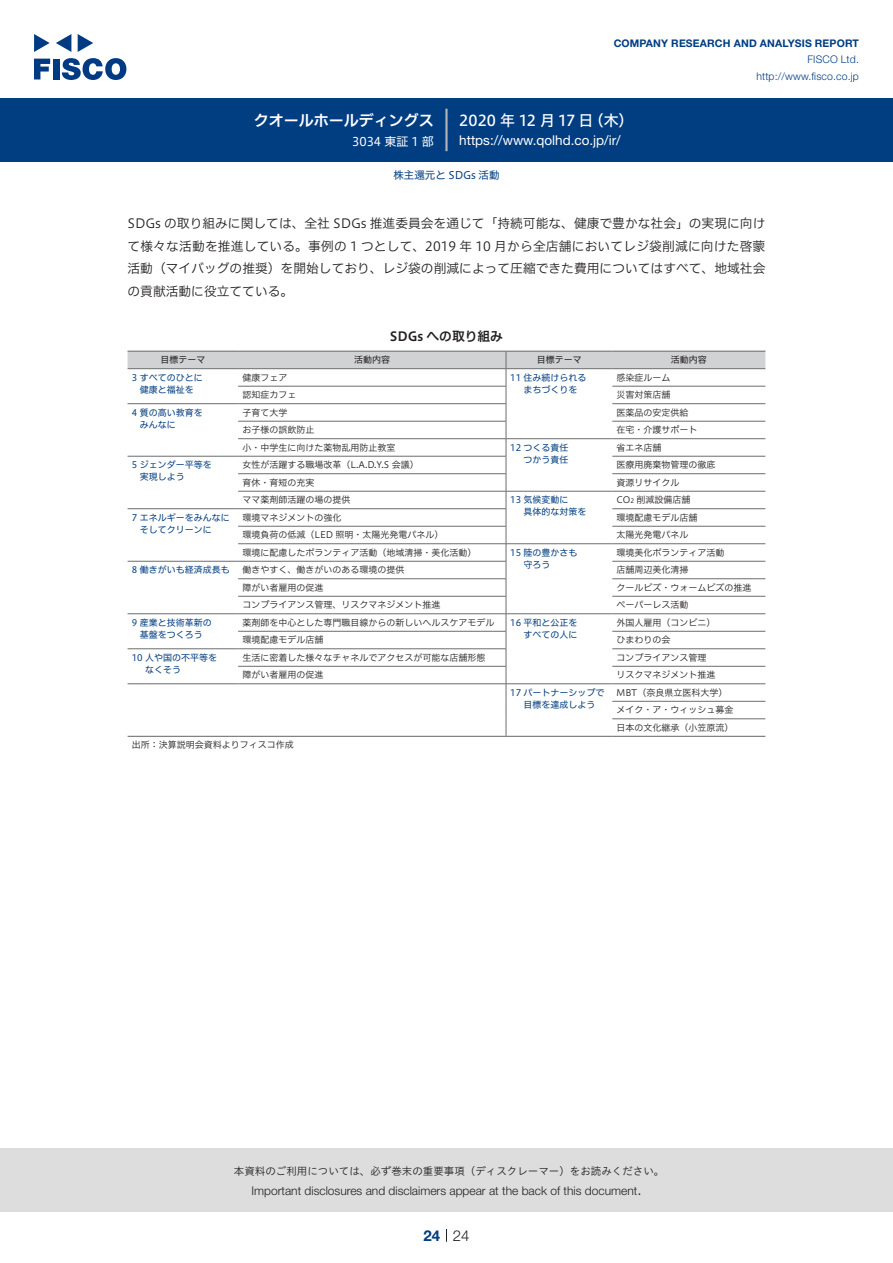
<style>
.page{position:relative;width:893px;height:1263px;background:#fff}
.page>*{position:absolute;margin:0;border:0;box-sizing:border-box;transform-origin:0 0}
.t1{font:15px "Hiragino UD Sans F Std N W5";letter-spacing:.005em;color:#fff}
.t2{font:15px "Hiragino UD Sans F Std N W6";color:#fff}
.t3{font:300 15px "Helvetica Neue LT Std";color:#231f20}
.t4{font:700 15px "Helvetica Neue LT Std";color:#003d81}
.t5{font:13.5px "Helvetica Neue LT Std";color:#fff}
.t6{font:12.75px/22.5px "Hiragino UD Sans F Std N W3";color:#231f20;text-align:justify}
.t7{font:12.75px "Hiragino UD Sans F Std N W6";color:#231f20}
.t8{font:300 12px "Helvetica Neue LT Std";color:#231f20}
.t9{font:12px "Hiragino UD Sans F Std N W4";color:#fff}
.t10{font:10.5px "Hiragino UD Sans Std W3";color:#231f20}
.t11{font:700 10.5px "Helvetica Neue LT Std";letter-spacing:.015em;color:#003d81}
.t12{font:300 10.5px/16.5px "Helvetica Neue LT Std";letter-spacing:.015em;color:#003d81;text-align:right}
.t13{font:10.5px "Hiragino UD Sans F Std N W4";color:#003d81}
.t14{font:9px/17.5px "Hiragino UD Sans F Std N W3";color:#231f20}
.t15{font:9px/12px "Hiragino UD Sans F Std N W4";color:#003d81}
.t16{font:9px "Hiragino UD Sans F Std N W4";color:#231f20}
.t17{font:6.3px "Hiragino UD Sans F Std N W3";color:#231f20}
</style>
<div class="page">
<div style="left:0;top:1148px;width:893px;height:64px;background:#ddd"></div>
<svg style="left:34px;top:59px;width:16px;height:20px"></svg>
<div style="left:53px;top:59px;width:6px;height:20px;background:#003a83"></div>
<svg style="left:62px;top:58px;width:64px;height:22px"></svg>
<svg style="left:34px;top:34px;width:16px;height:18px"></svg>
<svg style="left:78px;top:34px;width:15px;height:18px"></svg>
<svg style="left:56px;top:34px;width:15px;height:18px"></svg>
<div style="left:0;top:98px;width:893px;height:64px;background:#003d81"></div>
<hr style="left:445px;top:109px;width:3px;height:42px;background:#b5b5b6">
<svg style="left:446px;top:1229px;width:1px;height:13px"></svg>
<hr style="left:506px;top:736px;width:106px;height:1px;background:#6c6d70">
<hr style="left:128px;top:736px;width:110px;height:1px;background:#6c6d70">
<hr style="left:238px;top:736px;width:268px;height:1px;background:#6c6d70">
<hr style="left:612px;top:736px;width:153px;height:1px;background:#6c6d70">
<svg style="left:128px;top:351px;width:637px;height:385px"></svg>
<h1 class="t2" style="left:254px;top:109px;width:182px">クオールホールディングス</h1>
<h3 class="t9" style="left:352px;top:132px;width:83px">3034 東証 1 部</h3>
<p class="t11" style="left:614px;top:37px;width:247px">COMPANY RESEARCH AND ANALYSIS REPORT</p>
<p class="t12" style="left:756px;top:51px;width:104px">FISCO Ltd. http://www.fisco.co j p.</p>
<h1 class="t1" style="left:589px;top:109px;width:46px">（木(</h1>
<h1 class="t1" style="left:459px;top:109px;width:136px">2020 年 12 月 17 日</h1>
<h2 class="t5" style="left:459px;top:132px;width:163px">https://www.qolhd. c o j p. /i r/</h2>
<p class="t13" style="left:393px;top:167px;width:108px">株主還元と SDGs 活動</p>
<h3 class="t6" style="left:128px;top:211px;width:639px">SDGs の取り組みに関しては、全社 SDGs 推進委員会を通じて「持続可能な、健康で豊かな社会」の実現に向けて様々な活動を推進している。事例の 1 つとして、2019 年 10 月から全店舗においてレジ袋削減に向けた啓蒙活動（マイバッグの推奨）を開始しており、レジ袋の削減によって圧縮できた費用についてはすべて、地域社会の貢献活動に役立てている。</h3>
<h3 class="t7" style="left:390px;top:326px;width:115px">SDGs への取り組み</h3>
<p class="t16" style="left:671px;top:353px;width:37px">活動内容</p>
<p class="t16" style="left:354px;top:353px;width:37px">活動内容</p>
<p class="t16" style="left:160px;top:353px;width:46px">目標テーマ</p>
<p class="t15" style="left:132px;top:371px;width:72px;text-align:center">3 すべてのひとに健康と福祉を</p>
<p class="t15" style="left:510px;top:371px;width:78px">11 住み続けられる</p>
<p class="t16" style="left:537px;top:353px;width:46px">目標テーマ</p>
<p class="t15" style="left:524px;top:383px;width:55px">まちづくりを</p>
<p class="t14" style="left:617px;top:368px;width:55px">感染症ルーム災害対策店舗</p>
<p class="t14" style="left:242px;top:368px;width:46px">健康フェア</p>
<p class="t14" style="left:242px;top:386px;width:55px">認知症カフェ</p>
<p class="t15" style="left:140px;top:406px;width:65px;text-indent:-8px">4 質の高い教育をみんなに</p>
<p class="t14" style="left:617px;top:403px;width:73px">医薬品の安定供給</p>
<p class="t14" style="left:242px;top:403px;width:46px">子育て大学</p>
<p class="t14" style="left:617px;top:421px;width:82px">在宅・介護サポート</p>
<p class="t14" style="left:242px;top:421px;width:73px">お子様の誤飲防止</p>
<p class="t14" style="left:242px;top:438px;width:154px">小・中学生に向けた薬物乱用防止教室</p>
<p class="t15" style="left:510px;top:441px;width:60px">12 つくる責任</p>
<p class="t14" style="left:617px;top:438px;width:46px">省エネ店舗</p>
<p class="t15" style="left:524px;top:453px;width:46px">つかう責任</p>
<p class="t15" style="left:140px;top:458px;width:74px;text-indent:-8px">5 ジェンダー平等を実現しよう</p>
<p class="t14" style="left:617px;top:456px;width:100px">医療用廃棄物管理の徹底</p>
<p class="t14" style="left:242px;top:456px;width:178px">女性が活躍する職場改革（ L A. D. S.Y. 会議）</p>
<p class="t14" style="left:242px;top:473px;width:73px">育休・育短の充実</p>
<p class="t14" style="left:617px;top:473px;width:64px">資源リサイクル</p>
<p class="t14" style="left:242px;top:491px;width:109px">ママ薬剤師活躍の場の提供</p>
<p class="t15" style="left:510px;top:493px;width:60px">13 気候変動に</p>
<p class="t14" style="left:636px;top:491px;width:55px">削減設備店舗</p>
<p class="t14" style="left:617px;top:491px;width:15px">CO</p>
<p class="t17" style="left:630px;top:496px;width:5px">2</p>
<p class="t15" style="left:524px;top:505px;width:64px">具体的な対策を</p>
<p class="t15" style="left:140px;top:511px;width:92px;text-indent:-8px">7 エネルギーをみんなにそしてクリーンに</p>
<p class="t14" style="left:617px;top:508px;width:82px">環境配慮モデル店舗</p>
<p class="t14" style="left:242px;top:508px;width:100px">環境マネジメントの強化</p>
<p class="t14" style="left:242px;top:526px;width:202px">環境負荷の低減（LED 照明・太陽光発電パネル）</p>
<p class="t14" style="left:617px;top:526px;width:73px">太陽光発電パネル</p>
<p class="t15" style="left:132px;top:563px;width:99px">8 働きがいも経済成長も</p>
<p class="t14" style="left:242px;top:543px;width:235px">環境に配慮したボランティア活動（地域清掃・美化活動）</p>
<p class="t14" style="left:242px;top:561px;width:163px">働きやすく、働きがいのある環境の提供</p>
<p class="t14" style="left:242px;top:578px;width:82px">障がい者雇用の促進</p>
<p class="t14" style="left:242px;top:596px;width:199px">コンプライアンス管理、リスクマネジメント推進</p>
<p class="t15" style="left:510px;top:546px;width:69px">15 陸の豊かさも</p>
<p class="t15" style="left:524px;top:558px;width:28px">守ろう</p>
<p class="t14" style="left:242px;top:613px;width:253px">薬剤師を中心とした専門職目線からの新しいヘルスケアモデル</p>
<p class="t15" style="left:132px;top:616px;width:81px;text-align:center">9 産業と技術革新の基盤をつくろう</p>
<p class="t15" style="left:510px;top:616px;width:69px">16 平和と公正を</p>
<p class="t15" style="left:524px;top:628px;width:55px">すべての人に</p>
<p class="t14" style="left:242px;top:631px;width:82px">環境配慮モデル店舗</p>
<p class="t14" style="left:617px;top:543px;width:109px">環境美化ボランティア活動店舗周辺美化清掃</p>
<p class="t14" style="left:617px;top:578px;width:136px">クールビズ・ウォームビズの推進</p>
<p class="t14" style="left:617px;top:596px;width:73px">ペーパーレス活動</p>
<p class="t14" style="left:617px;top:613px;width:100px">外国人雇用（コンビニ(ひまわりの会</p>
<p class="t15" style="left:145px;top:651px;width:74px;text-indent:-13px">10 人や国の不平等をなくそう</p>
<p class="t14" style="left:617px;top:648px;width:91px">コンプライアンス管理</p>
<p class="t14" style="left:242px;top:648px;width:244px">生活に密着した様々なチャネルでアクセスが可能な店舗形態</p>
<p class="t14" style="left:242px;top:666px;width:82px">障がい者雇用の促進</p>
<p class="t14" style="left:617px;top:666px;width:100px">リスクマネジメント推進</p>
<p class="t14" style="left:132px;top:736px;width:163px">出所：決算説明会資料よりフィスコ作成</p>
<p class="t15" style="left:510px;top:686px;width:96px;text-align:center">17 パートナーシップで目標を達成しよう</p>
<p class="t14" style="left:617px;top:683px;width:118px">MBT（奈良県立医科大学(メイク・ア・ウィッシュ募金日本の文化継承（小笠原流(</p>
<p class="t10" style="left:234px;top:1163px;width:432px">本資料のご利用については、必ず巻末の重要事項（ディスクレーマー）をお読みください。</p>
<h1 class="t3" style="left:637px;top:1180px;width:6px">.</h1>
<h3 class="t8" style="left:251px;top:1183px;width:387px">Important disclosures and disclaimers appear at the back of this document</h3>
<h1 class="t4" style="left:423px;top:1226px;width:18px">24</h1>
<h1 class="t3" style="left:453px;top:1226px;width:18px">24</h1>
</div>
